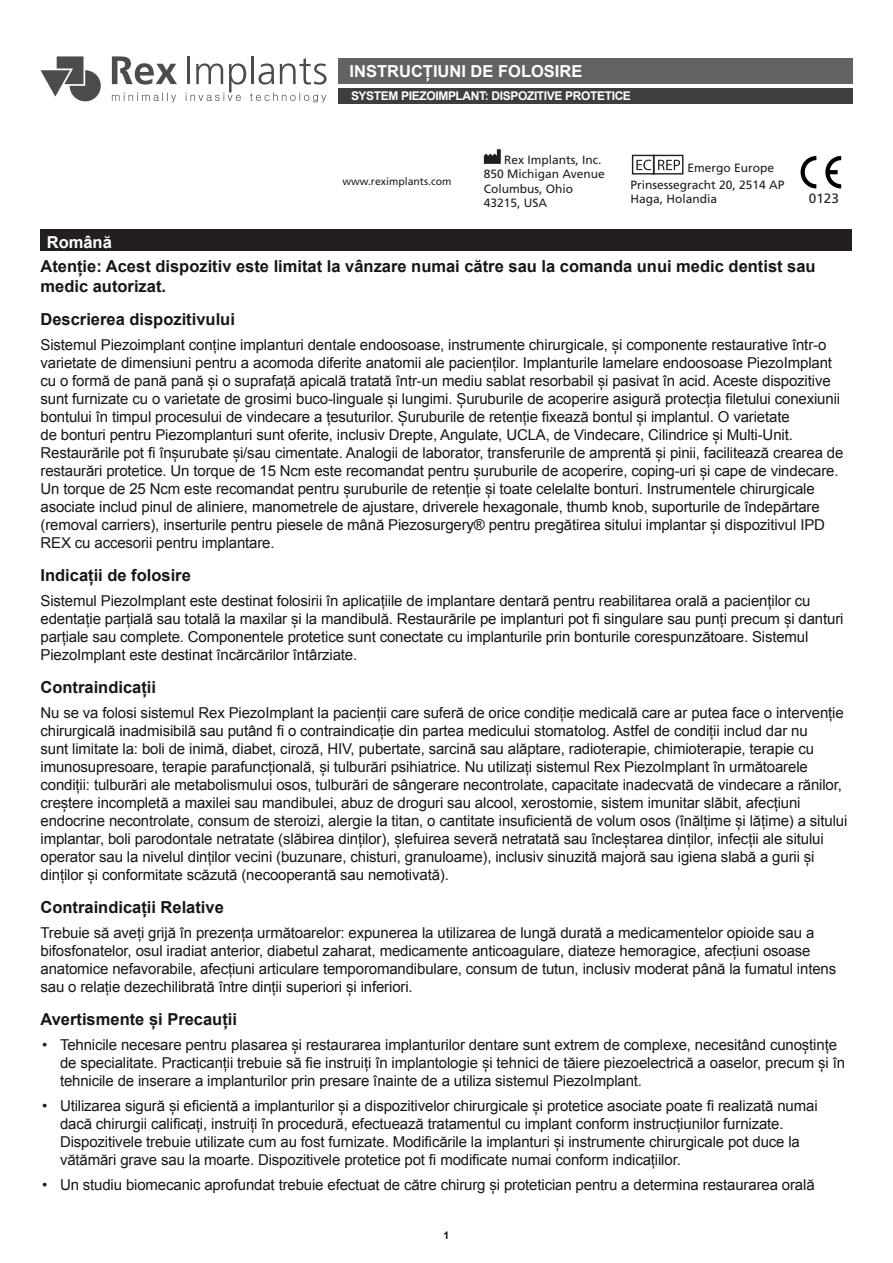
<style>
.page{position:relative;width:893px;height:1263px;background:#fff}
.page>*{position:absolute;margin:0;border:0;box-sizing:border-box;transform-origin:0 0}
.Capitolo_esteso{font:700 16.5px/19.8px "Arial";color:#171518}
.Testo{font:700 16.5px "Arial";color:#fff}
.Capitolo_esteso-2{font:700 16.5px "Arial";color:#fff}
.Testo-2{font:15px/18px "Arial";letter-spacing:-.01em;color:#171518}
.Testo_con_rientro{font:15px/18px "Arial";letter-spacing:-.01em;color:#171518}
.t1{font:13.5px "Frutiger LT Std";color:#231f20}
.t2{font:12px "Frutiger LT Std";color:#231f20}
.t3{font:700 12px "Arial";letter-spacing:-.03em;color:#fff}
.t4{font:10.5px "Frutiger LT Std";color:#231f20}
.t5{font:700 10.5px "Arial";color:#171518}
.s1{font-style:inherit}
</style>
<div class="page">
<svg style="left:484px;top:149px;width:17px;height:15px"></svg>
<svg style="left:631px;top:154px;width:53px;height:21px"></svg>
<div style="left:40px;top:229px;width:812px;height:21px;background:#231f20"></div>
<svg style="left:112px;top:93px;width:64px;height:9px"></svg>
<hr style="left:187px;top:56px;width:3px;height:28px;background:#4b4c4d">
<hr style="left:251px;top:56px;width:3px;height:28px;background:#4b4c4d">
<svg style="left:185px;top:58px;width:142px;height:44px"></svg>
<svg style="left:112px;top:56px;width:65px;height:29px"></svg>
<svg style="left:40px;top:56px;width:61px;height:45px"></svg>
<div style="left:338px;top:58px;width:514px;height:25px;background:#636366"></div>
<div style="left:338px;top:88px;width:514px;height:16px;background:#3e3e3f"></div>
<svg style="left:800px;top:155px;width:42px;height:34px"></svg>
<p class="Capitolo_esteso-2" style="left:47px;top:231px;width:67px">Română</p>
<p class="Testo" style="left:350px;top:60px;width:234px">INSTRUCȚIUNI DE FOLOSIRE</p>
<p class="t3" style="left:351px;top:88px;width:281px"><span class="s1">SYSTEM PIEZOIMPLANT:</span> DISPOZITIVE PROTETICE</p>
<p class="t4" style="left:342px;top:175px;width:111px">www.reximplants.com</p>
<p class="t2" style="left:504px;top:153px;width:99px">Rex Implants, Inc.</p>
<p class="t2" style="left:484px;top:167px;width:123px">850 Michigan Avenue</p>
<p class="t2" style="left:484px;top:181px;width:91px">Columbus, Ohio</p>
<p class="t2" style="left:484px;top:196px;width:65px">43215, USA</p>
<p class="t2" style="left:687px;top:161px;width:88px">Emergo Europe</p>
<p class="t2" style="left:630px;top:177px;width:156px">Prinsessegracht 20, 2514 AP</p>
<p class="t2" style="left:630px;top:192px;width:88px">Haga, Holandia</p>
<p class="t1" style="left:809px;top:190px;width:32px">0123</p>
<p class="Capitolo_esteso" style="left:40px;top:257px;width:777px">Atenție: Acest dispozitiv este limitat la vânzare numai către sau la comanda unui medic dentist sau medic autorizat.</p>
<p class="Capitolo_esteso" style="left:40px;top:310px;width:196px">Descrierea dispozitivului</p>
<p class="Testo-2" style="left:40px;top:336px;width:804px">Sistemul Piezoimplant conține implanturi dentale endoosoase, instrumente chirurgicale, și componente restaurative într-o varietate de dimensiuni pentru a acomoda diferite anatomii ale pacienților. Implanturile lamelare endoosoase PiezoImplant cu o formă de pană pană și o suprafață apicală tratată într-un mediu sablat resorbabil și pasivat în acid. Aceste dispozitive sunt furnizate cu o varietate de grosimi buco-linguale și lungimi. Șuruburile de acoperire asigură protecția filetului conexiunii bontului în timpul procesului de vindecare a țesuturilor. Șuruburile de retenție fixează bontul și implantul. O varietate<br>de bonturi pentru Piezomplanturi sunt oferite, inclusiv Drepte, Angulate, UCLA, de Vindecare, Cilindrice și Multi-Unit.<br>Restaurările pot fi înșurubate și/sau cimentate. Analogii de laborator, transferurile de amprentă și pinii, facilitează crearea de restaurări protetice. Un torque de 15 Ncm este recomandat pentru șuruburile de acoperire, coping-uri și cape de vindecare.<br>Un torque de 25 Ncm este recomandat pentru șuruburile de retenție și toate celelalte bonturi. Instrumentele chirurgicale asociate includ pinul de aliniere, manometrele de ajustare, driverele hexagonale, thumb knob, suporturile de îndepărtare (removal carriers), inserturile pentru piesele de mână Piezosurgery® pentru pregătirea sitului implantar și dispozitivul IPD REX cu accesorii pentru implantare.</p>
<p class="Capitolo_esteso" style="left:40px;top:566px;width:152px">Indicații de folosire</p>
<p class="Testo-2" style="left:40px;top:592px;width:804px">Sistemul PiezoImplant este destinat folosirii în aplicațiile de implantare dentară pentru reabilitarea orală a pacienților cu edentație parțială sau totală la maxilar și la mandibulă. Restaurările pe implanturi pot fi singulare sau punți precum și danturi parțiale sau complete. Componentele protetice sunt conectate cu implanturile prin bonturile corespunzătoare. Sistemul PiezoImplant este destinat încărcărilor întârziate.</p>
<p class="Capitolo_esteso" style="left:40px;top:678px;width:117px">Contraindicații</p>
<p class="Testo-2" style="left:40px;top:704px;width:808px">Nu se va folosi sistemul Rex PiezoImplant la pacienții care suferă de orice condiție medicală care ar putea face o intervenție chirurgicală inadmisibilă sau putând fi o contraindicație din partea medicului stomatolog. Astfel de condiții includ dar nu<br>sunt limitate la: boli de inimă, diabet, ciroză, HIV, pubertate, sarcină sau alăptare, radioterapie, chimioterapie, terapie cu imunosupresoare, terapie parafuncțională, și tulburări psihiatrice. Nu utilizați sistemul Rex PiezoImplant în următoarele condiții: tulburări ale metabolismului osos, tulburări de sângerare necontrolate, capacitate inadecvată de vindecare a rănilor, creștere incompletă a maxilei sau mandibulei, abuz de droguri sau alcool, xerostomie, sistem imunitar slăbit, afecțiuni endocrine necontrolate, consum de steroizi, alergie la titan, o cantitate insuficientă de volum osos (înălțime și lățime) a sitului implantar, boli parodontale netratate (slăbirea dinților), șlefuirea severă netratată sau încleștarea dinților, infecții ale sitului operator sau la nivelul dinților vecini (buzunare, chisturi, granuloame), inclusiv sinuzită majoră sau igiena slabă a gurii și dinților și conformitate scăzută (necooperantă sau nemotivată).</p>
<p class="Capitolo_esteso" style="left:40px;top:898px;width:185px">Contraindicații Relative</p>
<p class="Testo-2" style="left:40px;top:924px;width:797px">Trebuie să aveți grijă în prezența următoarelor: expunerea la utilizarea de lungă durată a medicamentelor opioide sau a bifosfonatelor, osul iradiat anterior, diabetul zaharat, medicamente anticoagulare, diateze hemoragice, afecțiuni osoase anatomice nefavorabile, afecțiuni articulare temporomandibulare, consum de tutun, inclusiv moderat până la fumatul intens sau o relație dezechilibrată între dinții superiori și inferiori.</p>
<p class="Capitolo_esteso" style="left:40px;top:1010px;width:198px">Avertismente și Precauții</p>
<p class="Testo_con_rientro" style="left:60px;top:1036px;width:787px;text-indent:-18px">• Tehnicile necesare pentru plasarea și restaurarea implanturilor dentare sunt extrem de complexe, necesitând cunoștințe de specialitate. Practicanții trebuie să fie instruiți în implantologie și tehnici de tăiere piezoelectrică a oaselor, precum și în tehnicile de inserare a implanturilor prin presare înainte de a utiliza sistemul PiezoImplant.</p>
<p class="Testo_con_rientro" style="left:60px;top:1097px;width:759px;text-indent:-18px">• Utilizarea sigură și eficientă a implanturilor și a dispozitivelor chirurgicale și protetice asociate poate fi realizată numai dacă chirurgii calificați, instruiți în procedură, efectuează tratamentul cu implant conform instrucțiunilor furnizate.<br>Dispozitivele trebuie utilizate cum au fost furnizate. Modificările la implanturi și instrumente chirurgicale pot duce la vătămări grave sau la moarte. Dispozitivele protetice pot fi modificate numai conform indicațiilor.</p>
<p class="Testo_con_rientro" style="left:42px;top:1175px;width:774px">• Un studiu biomecanic aprofundat trebuie efectuat de către chirurg și protetician pentru a determina restaurarea orală</p>
<p class="t5" style="left:444px;top:1228px;width:7px">1</p>
</div>
